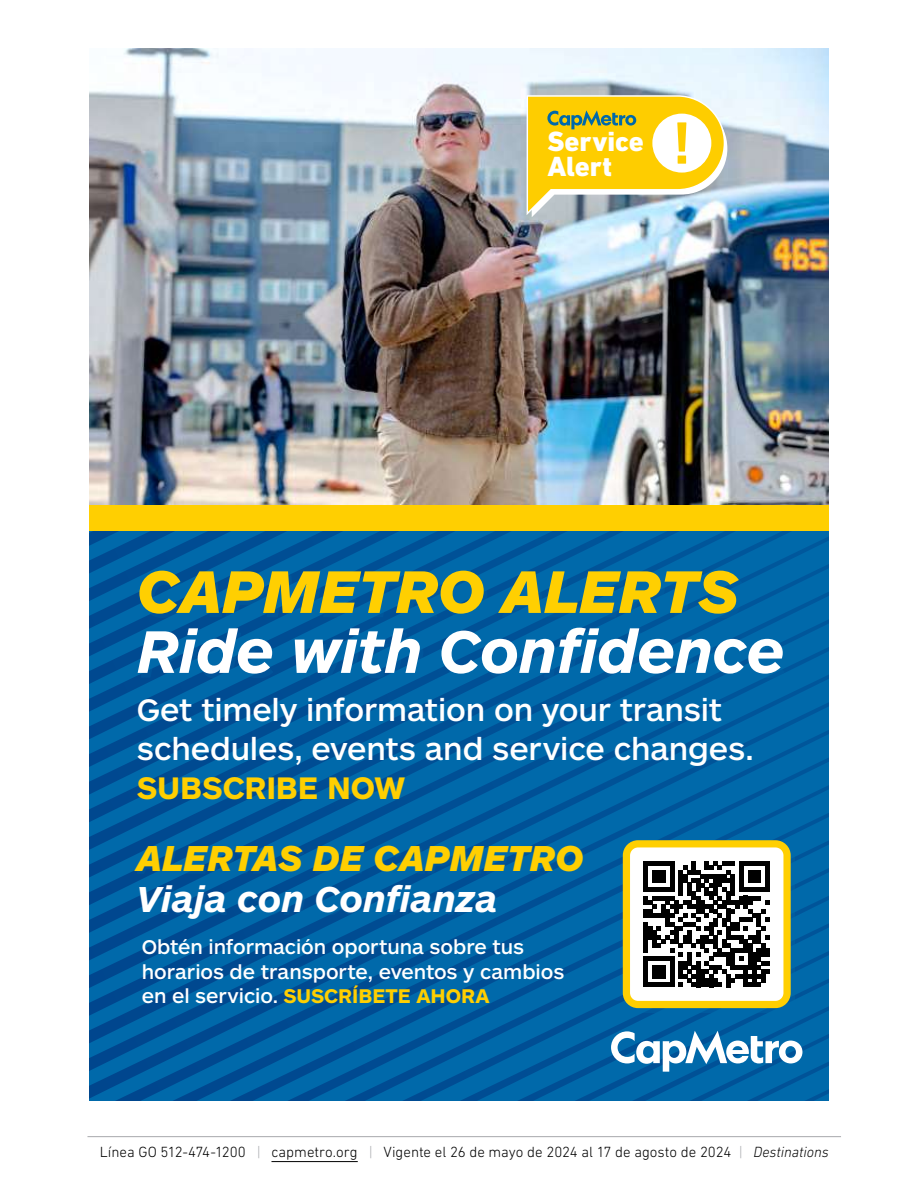
<style>
.page{position:relative;width:918px;height:1188px;background:#fff}
.page>*{position:absolute;margin:0;border:0;box-sizing:border-box;transform-origin:0 0}
.t1{font:italic 700 62.4px "ARS Maquette Pro";letter-spacing:-.01em;color:#fff}
.t2{font:italic 900 62.4px "ARS Maquette Pro";letter-spacing:-.005em;color:#ffcf01}
.t3{font:italic 900 37.5px "ARS Maquette Pro";color:#ffcf01}
.t4{font:italic 700 37.5px "ARS Maquette Pro";letter-spacing:-.005em;color:#fff}
.t5{font:500 32.4px/38.8px "ARS Maquette Pro";letter-spacing:-.005em;color:#fff}
.t6{font:700 32.4px "ARS Maquette Pro";letter-spacing:-.005em;color:#ffcf01}
.t7{font:800 28.2px/24.9px "DIN Next LT Pro";color:#fff}
.t8{font:500 20.7px/24.8px "ARS Maquette Pro";letter-spacing:-.005em;color:#fff}
.t9{font:300 15px "DIN Next LT Pro";color:#000}
.s1{font-weight:700;color:#ffcf01}
.s2{font-style:italic;color:#a7a9ac}
.s3{font-style:italic}
</style>
<div class="page">
<hr style="left:87px;top:1136px;width:754px;height:1px;background:#a7a9ac">
<hr style="left:271px;top:1161px;width:87px;height:1px;background:#000">
<img style="left:90px;top:48px;width:738px;height:457px">
<svg style="left:527px;top:95px;width:200px;height:122px"></svg>
<div style="left:90px;top:505px;width:738px;height:214px;background:#ffcf01"></div>
<svg style="left:90px;top:531px;width:738px;height:500px;background:#0060a2"></svg>
<div style="left:142px;top:575px;width:645px;height:103px;background:#0069aa;opacity:.3"></div>
<div style="left:137px;top:848px;width:448px;height:73px;background:#0069aa;opacity:.3"></div>
<svg style="left:90px;top:1031px;width:738px;height:70px;background:#0d68a7"></svg>
<div style="left:627px;top:844px;width:168px;height:168px;background:#0069aa;opacity:.4"></div>
<div style="left:626px;top:844px;width:161px;height:161px;background:#fff;border-radius:12px"></div>
<svg style="left:644px;top:861px;width:126px;height:126px"></svg>
<div style="left:623px;top:840px;width:168px;height:168px;border:7px solid #ffcf01;border-radius:12px"></div>
<h3 class="t7" style="left:547px;top:129px;width:98px">Service<br>Alert</h3>
<h1 class="t2" style="left:137px;top:550px;width:604px">CAPMETRO ALERTS</h1>
<h1 class="t1" style="left:137px;top:611px;width:649px">Ride with Confidence</h1>
<h3 class="t5" style="left:137px;top:689px;width:618px">Get timely information on your transit schedules, events and service changes.</h3>
<h3 class="t6" style="left:137px;top:766px;width:270px">SUBSCRIBE NOW</h3>
<h2 class="t3" style="left:137px;top:833px;width:448px">ALERTAS DE CAPMETRO</h2>
<h2 class="t4" style="left:137px;top:874px;width:362px">Viaja con Confianza</h2>
<p class="t8" style="left:142px;top:933px;width:424px">Obtén información oportuna sobre tus horarios de transporte, eventos y cambios en el servicio. <span class="s1">SUSCRÍBETE AHORA</span></p>
<p class="t9" style="left:100px;top:1143px;width:730px">Línea GO 512-474-1200 <span class="s2">|</span> capmetro.org <span class="s2">|</span> Vigente el 26 de mayo de 2024 al 17 de agosto de 2024 <span class="s2">|</span> <span class="s3">Destinations</span></p>
</div>
